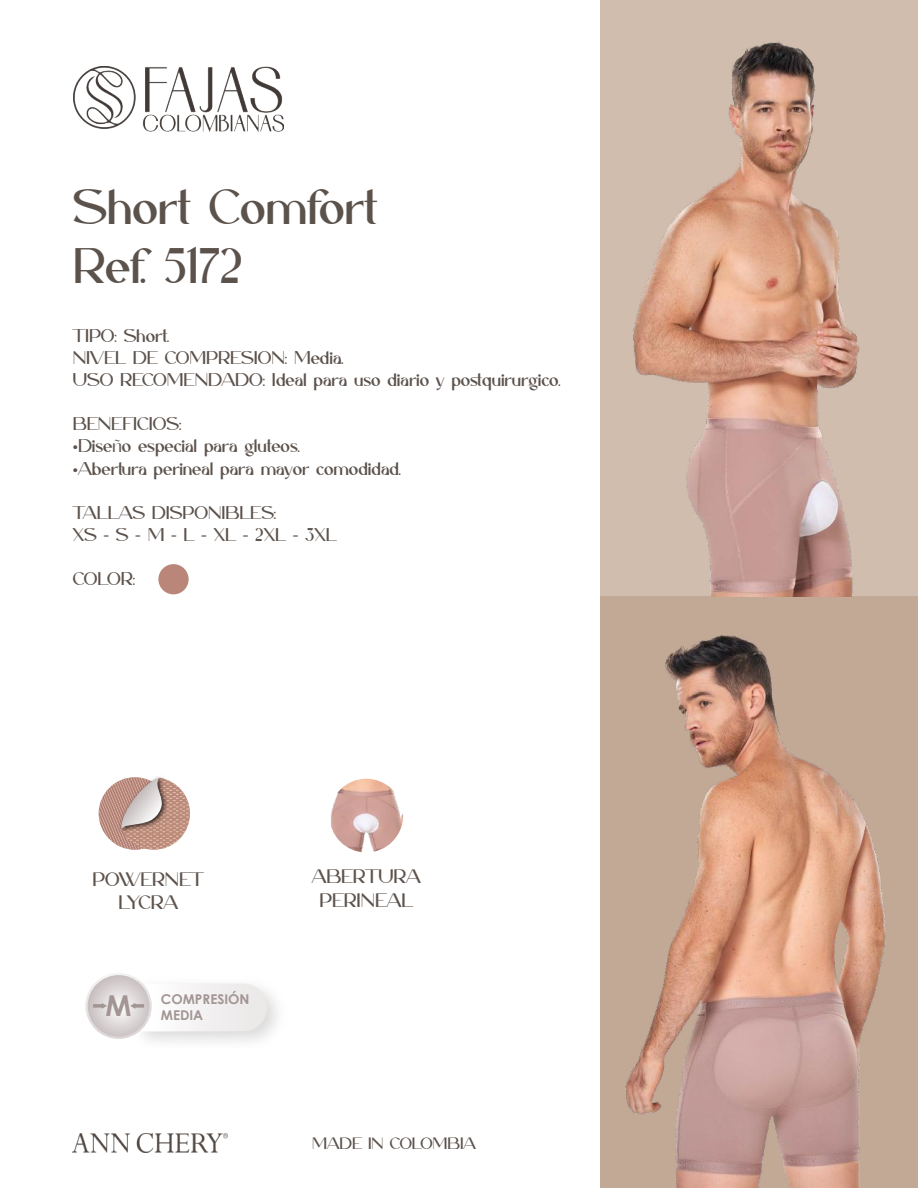
<style>
.page{position:relative;width:918px;height:1188px;background:#fff}
.page>*{position:absolute;margin:0;border:0;box-sizing:border-box;transform-origin:0 0}
.t1{font:49.8px/59.8px "Caligna DEMO Regular";color:#5c524c}
.t2{font:19.5px/23.4px "Caligna DEMO Regular";color:#5c524c;text-align:center}
.t3{font:18.45px/22px "Caligna DEMO Regular";color:#5c524c}
.t4{font:16.5px "Caligna DEMO Regular";color:#5c524c}
.t5{font:700 13.5px/16.2px "Century Gothic";color:#a29594}
.s1{font-family:"Myriad Pro"}
.s2{font-family:"Black Mango Variable";font-size:15px}
</style>
<div class="page">
<img style="left:73px;top:66px;width:211px;height:66px">
<div style="left:601px;top:0;width:317px;height:597px;background:#d0bdae"></div>
<div style="left:601px;top:597px;width:317px;height:591px;background:#c2a895"></div>
<div style="left:158px;top:564px;width:31px;height:30px;background:#ba867a;border-radius:50%"></div>
<svg style="left:98px;top:777px;width:92px;height:73px"></svg>
<svg style="left:85px;top:973px;width:67px;height:66px"></svg>
<svg style="left:88px;top:975px;width:61px;height:62px;background:#dad4d5"></svg>
<svg style="left:93px;top:1004px;width:9px;height:4px"></svg>
<svg style="left:102px;top:1003px;width:5px;height:6px"></svg>
<svg style="left:130px;top:1003px;width:14px;height:6px"></svg>
<img style="left:73px;top:1133px;width:155px;height:19px">
<img style="left:614px;top:41px;width:291px;height:556px">
<img style="left:625px;top:635px;width:261px;height:553px">
<img style="left:329px;top:779px;width:74px;height:73px;border-radius:37px">
<h1 class="t1" style="left:73px;top:177px;width:306px">Short Comfort<br>Ref. 5172</h1>
<p class="t3" style="left:73px;top:325px;width:489px">TIPO: Short.<br>NIVEL DE COMPRESION: Media.<br>USO RECOMENDADO: Ideal para uso diario y postquirurgico.</p>
<p class="t3" style="left:73px;top:413px;width:110px">BENEFICIOS:</p>
<p class="t3" style="left:73px;top:435px;width:228px"><span class="s1">•</span>Dise<span class="s2">ñ</span>o especial para gluteos.</p>
<p class="t3" style="left:73px;top:457px;width:330px"><span class="s1">•</span>Abertura perineal para mayor comodidad.</p>
<p class="t3" style="left:73px;top:502px;width:265px">TALLAS DISPONIBLES:<br>XS <span class="s1">-</span> S <span class="s1">-</span> M <span class="s1">-</span> L <span class="s1">-</span> XL <span class="s1">-</span> 2XL <span class="s1">-</span> 3XL</p>
<p class="t3" style="left:73px;top:568px;width:64px">COLOR:</p>
<p class="t2" style="left:93px;top:868px;width:113px">POWERNET<br>LYCRA</p>
<p class="t2" style="left:312px;top:865px;width:111px">ABERTURA<br>PERINEAL</p>
<p class="t5" style="left:106px;top:991px;width:145px;text-indent:55px">COMPRESIÓN<br><sup>M</sup> MEDIA</p>
<p class="t4" style="left:312px;top:1134px;width:165px">MADE IN COLOMBIA</p>
</div>
